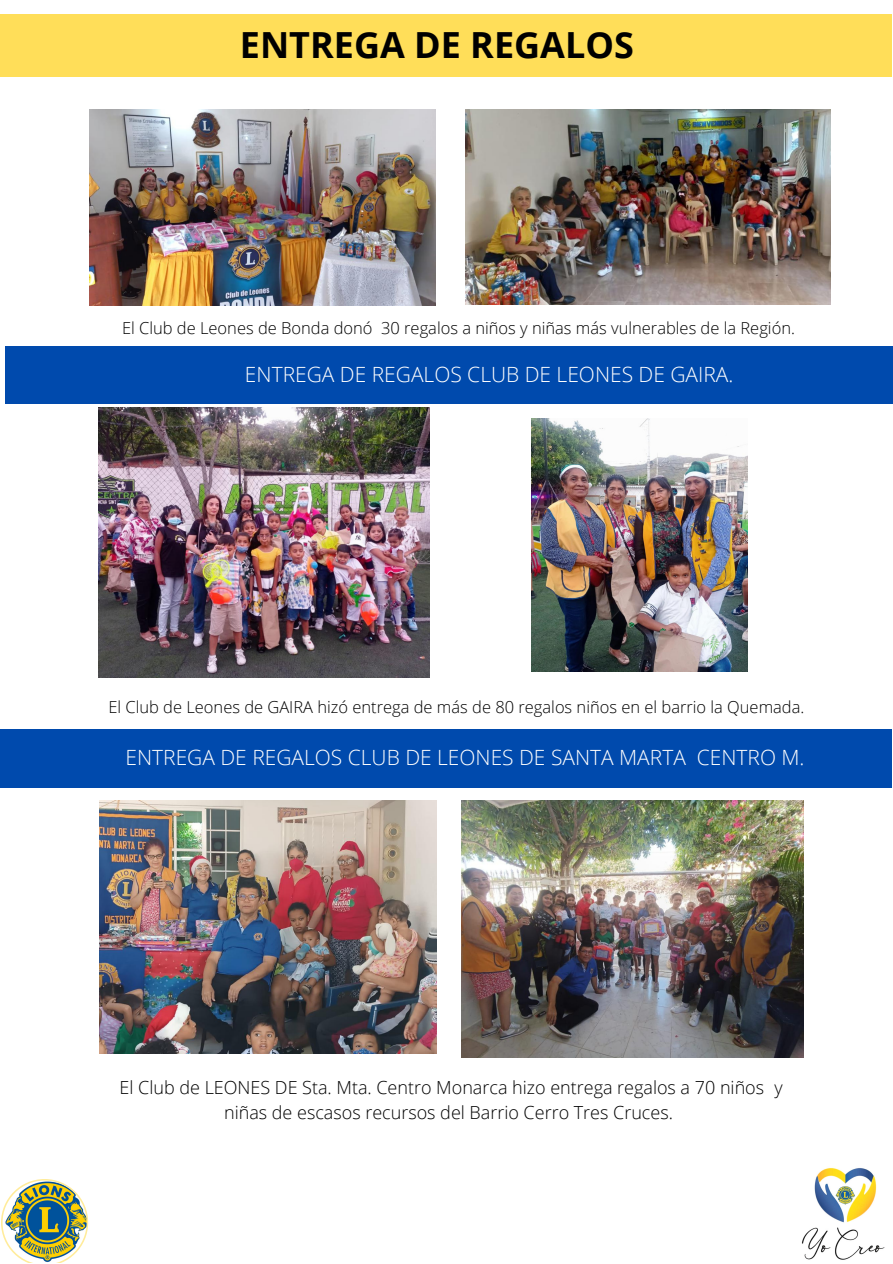
<style>
.page{position:relative;width:893px;height:1264px;background:#fff}
.page>*{position:absolute;margin:0;border:0;box-sizing:border-box;transform-origin:0 0}
.t1{font:700 36px "Open Sans";color:#000}
.t2{font:300 21px "Open Sans";color:#fff}
.t3{font:300 18px/24.8px "Open Sans";color:#000;text-align:center}
.t4{font:300 16.5px "Open Sans";color:#000}
</style>
<div class="page">
<img style="left:802px;top:1168px;width:83px;height:92px">
<svg style="left:1px;top:1179px;width:87px;height:83px"></svg>
<div style="left:0;top:14px;width:891px;height:62px;background:#ffde59"></div>
<img style="left:89px;top:109px;width:346px;height:196px">
<img style="left:465px;top:109px;width:365px;height:195px">
<img style="left:99px;top:408px;width:330px;height:269px">
<img style="left:461px;top:800px;width:342px;height:257px">
<img style="left:99px;top:800px;width:338px;height:253px">
<img style="left:531px;top:419px;width:216px;height:252px">
<div style="left:5px;top:346px;width:887px;height:58px;background:#004aad"></div>
<div style="left:0;top:729px;width:891px;height:58px;background:#004aad"></div>
<h1 class="t1" style="left:240px;top:19px;width:395px">ENTREGA DE REGALOS</h1>
<p class="t4" style="left:122px;top:316px;width:674px">El Club de Leones de Bonda donó 30 regalos a niños y niñas más vulnerables de la Región.</p>
<p class="t2" style="left:245px;top:359px;width:490px">ENTREGA DE REGALOS CLUB DE LEONES DE GAIRA.</p>
<p class="t4" style="left:108px;top:695px;width:697px">El Club de Leones de GAIRA hizó entrega de más de 80 regalos niños en el barrio la Quemada.</p>
<p class="t2" style="left:125px;top:743px;width:680px">ENTREGA DE REGALOS CLUB DE LEONES DE SANTA MARTA CENTRO M.</p>
<p class="t3" style="left:120px;top:1074px;width:664px">El Club de LEONES DE Sta. Mta. Centro Monarca hizo entrega regalos a 70 niños y niñas de escasos recursos del Barrio Cerro Tres Cruces.</p>
</div>
